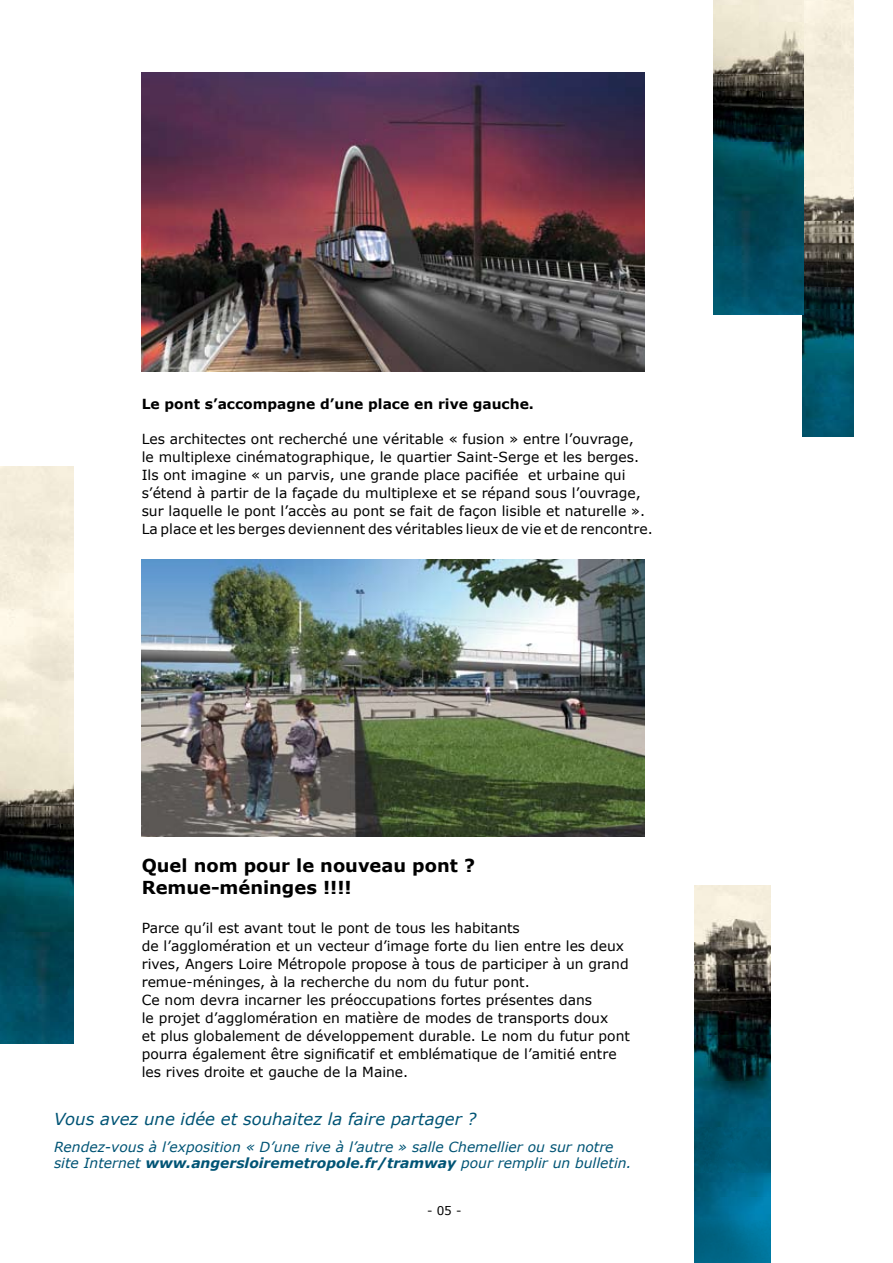
<style>
.page{position:relative;width:893px;height:1263px;background:#fff}
.page>*{position:absolute;margin:0;border:0;box-sizing:border-box;transform-origin:0 0}
.t1{font:700 17.85px/21.5px "Verdana";color:#000}
.t2{font:italic 16.5px "Verdana";color:#005475}
.t3{font:13.95px/18px "Verdana";color:#000}
.t4{font:italic 13.95px/16.6px "Verdana";color:#005475}
.t5{font:700 13.95px "Verdana";color:#000}
.t6{font:12px "Verdana";color:#000}
.s1{font-weight:700}
</style>
<div class="page">
<img style="left:142px;top:559px;width:503px;height:277px">
<img style="left:142px;top:72px;width:503px;height:299px">
<img style="left:802px;top:0;width:52px;height:437px">
<img style="left:694px;top:885px;width:77px;height:378px">
<img style="left:713px;top:0;width:91px;height:315px">
<img style="left:0;top:466px;width:74px;height:577px">
<p class="t5" style="left:142px;top:395px;width:394px">Le pont s’accompagne d’une place en rive gauche.</p>
<p class="t3" style="left:142px;top:429px;width:512px">Les architectes ont recherché une véritable « fusion » entre l’ouvrage,<br>le multiplexe cinématographique, le quartier Saint-Serge et les berges.<br>Ils ont imagine « un parvis, une grande place pacifiée et urbaine qui s’étend à partir de la façade du multiplexe et se répand sous l’ouvrage, sur laquelle le pont l’accès au pont se fait de façon lisible et naturelle ».<br>La place et les berges deviennent des véritables lieux de vie et de rencontre.</p>
<p class="t1" style="left:142px;top:854px;width:335px">Quel nom pour le nouveau pont ?<br>Remue-méninges !!!!</p>
<p class="t3" style="left:142px;top:919px;width:490px">Parce qu’il est avant tout le pont de tous les habitants<br>de l’agglomération et un vecteur d’image forte du lien entre les deux rives, Angers Loire Métropole propose à tous de participer à un grand remue-méninges, à la recherche du nom du futur pont.<br>Ce nom devra incarner les préoccupations fortes présentes dans<br>le projet d’agglomération en matière de modes de transports doux<br>et plus globalement de développement durable. Le nom du futur pont pourra également être significatif et emblématique de l’amitié entre les rives droite et gauche de la Maine.</p>
<p class="t2" style="left:54px;top:1108px;width:424px">Vous avez une idée et souhaitez la faire partager ?</p>
<p class="t4" style="left:54px;top:1138px;width:579px">Rendez-vous à l’exposition « D’une rive à l’autre » salle Chemellier ou sur notre site Internet <span class="s1">www.angersloiremetropole.fr/tramway</span> pour remplir un bulletin.</p>
<p class="t6" style="left:427px;top:1203px;width:36px">- 05 -</p>
</div>
